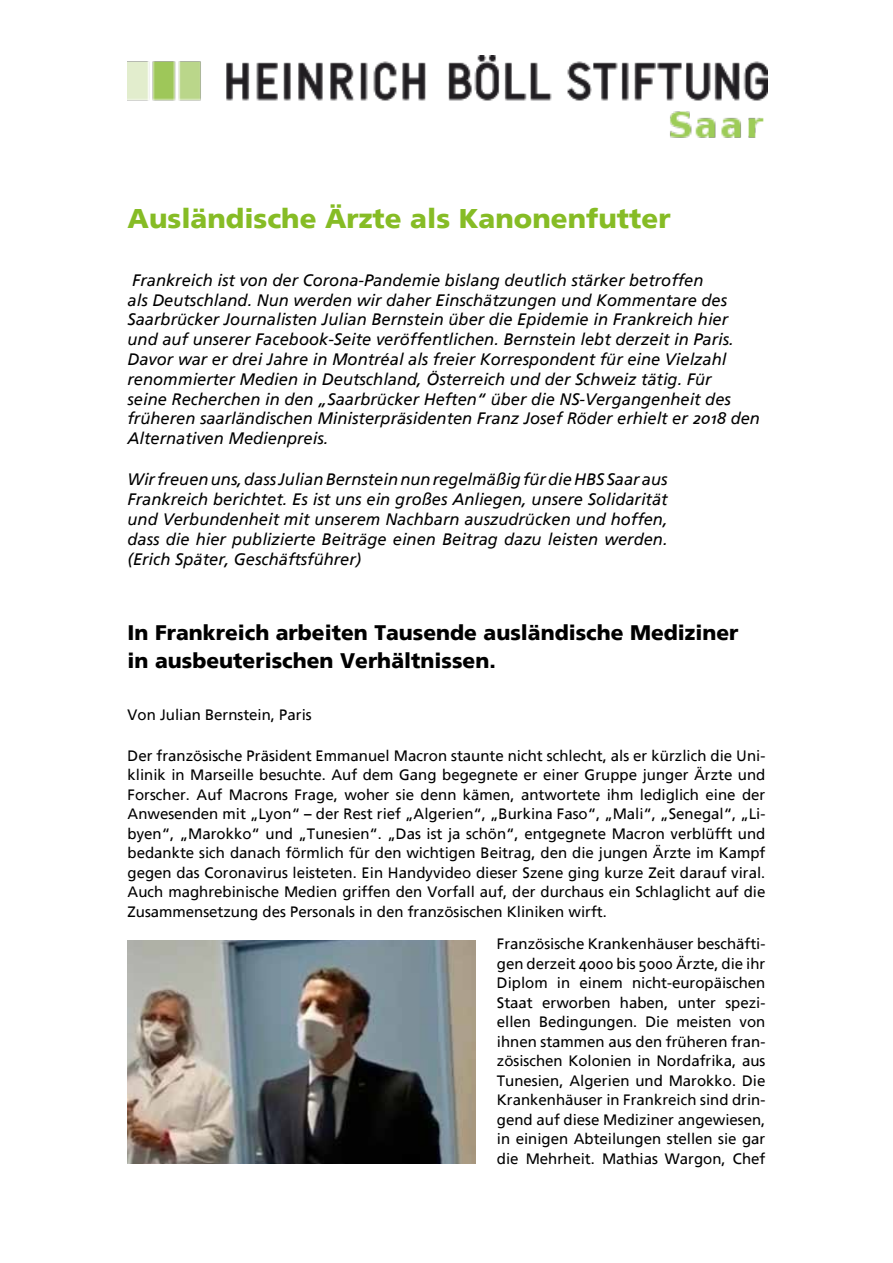
<style>
.page{position:relative;width:893px;height:1263px;background:#fff}
.page>*{position:absolute;margin:0;border:0;box-sizing:border-box;transform-origin:0 0}
.t1{font:900 27px "Frutiger";color:#86bc25}
.t2{font:900 21px/27px "Frutiger";color:#000}
.t3{font:italic 16.5px/19.8px "Frutiger Linotype";color:#000}
.t4{font:15px/19.5px "Frutiger Linotype";color:#000;text-align:justify}
</style>
<div class="page">
<img style="left:128px;top:56px;width:639px;height:82px">
<img style="left:128px;top:940px;width:348px;height:223px">
<h1 class="t1" style="left:128px;top:202px;width:544px">Ausländische Ärzte als Kanonenfutter</h1>
<p class="t3" style="left:128px;top:270px;width:634px">Frankreich ist von der Corona-Pandemie bislang deutlich stärker betroffen<br>als Deutschland. Nun werden wir daher Einschätzungen und Kommentare des Saarbrücker Journalisten Julian Bernstein über die Epidemie in Frankreich hier und auf unserer Facebook-Seite veröffentlichen. Bernstein lebt derzeit in Paris.<br>Davor war er drei Jahre in Montréal als freier Korrespondent für eine Vielzahl renommierter Medien in Deutschland, Österreich und der Schweiz tätig. Für<br>seine Recherchen in den „Saarbrücker Heften“ über die NS-Vergangenheit des früheren saarländischen Ministerpräsidenten Franz Josef Röder erhielt er 2018 den Alternativen Medienpreis.</p>
<p class="t3" style="left:128px;top:470px;width:542px;text-align:justify">Wir freuen uns, dass Julian Bernstein nun regelmäßig für die HBS Saar aus Frankreich berichtet. Es ist uns ein großes Anliegen, unsere Solidarität und Verbundenheit mit unserem Nachbarn auszudrücken und hoffen, dass die hier publizierte Beiträge einen Beitrag dazu leisten werden. (Erich Später, Geschäftsführer)</p>
<h2 class="t2" style="left:128px;top:619px;width:613px">In Frankreich arbeiten Tausende ausländische Mediziner in ausbeuterischen Verhältnissen.</h2>
<p class="t4" style="left:128px;top:705px;width:186px">Von Julian Bernstein, Paris</p>
<p class="t4" style="left:128px;top:746px;width:639px">Der französische Präsident Emmanuel Macron staunte nicht schlecht, als er kürzlich die Uni&shy;klinik in Marseille besuchte. Auf dem Gang begegnete er einer Gruppe junger Ärzte und Forscher. Auf Macrons Frage, woher sie denn kämen, antwortete ihm lediglich eine der Anwesenden mit „Lyon“ – der Rest rief „Algerien“, „Burkina Faso“, „Mali“, „Senegal“, „Li&shy;byen“, „Marokko“ und „Tunesien“. „Das ist ja schön“, entgegnete Macron verblüfft und bedankte sich danach förmlich für den wichtigen Beitrag, den die jungen Ärzte im Kampf gegen das Coronavirus leisteten. Ein Handyvideo dieser Szene ging kurze Zeit darauf viral.<br>Auch maghrebinische Medien griffen den Vorfall auf, der durchaus ein Schlaglicht auf die Zusammensetzung des Personals in den französischen Kliniken wirft.</p>
<p class="t4" style="left:497px;top:934px;width:270px">Französische Krankenhäuser beschäfti&shy;gen derzeit 4000 bis 5000 Ärzte, die ihr Diplom in einem nicht-europäischen Staat erworben haben, unter spezi&shy;ellen Bedingungen. Die meisten von ihnen stammen aus den früheren fran&shy;zösischen Kolonien in Nordafrika, aus Tunesien, Algerien und Marokko. Die Krankenhäuser in Frankreich sind drin&shy;gend auf diese Mediziner angewiesen, in einigen Abteilungen stellen sie gar die Mehrheit. Mathias Wargon, Chef</p>
</div>
